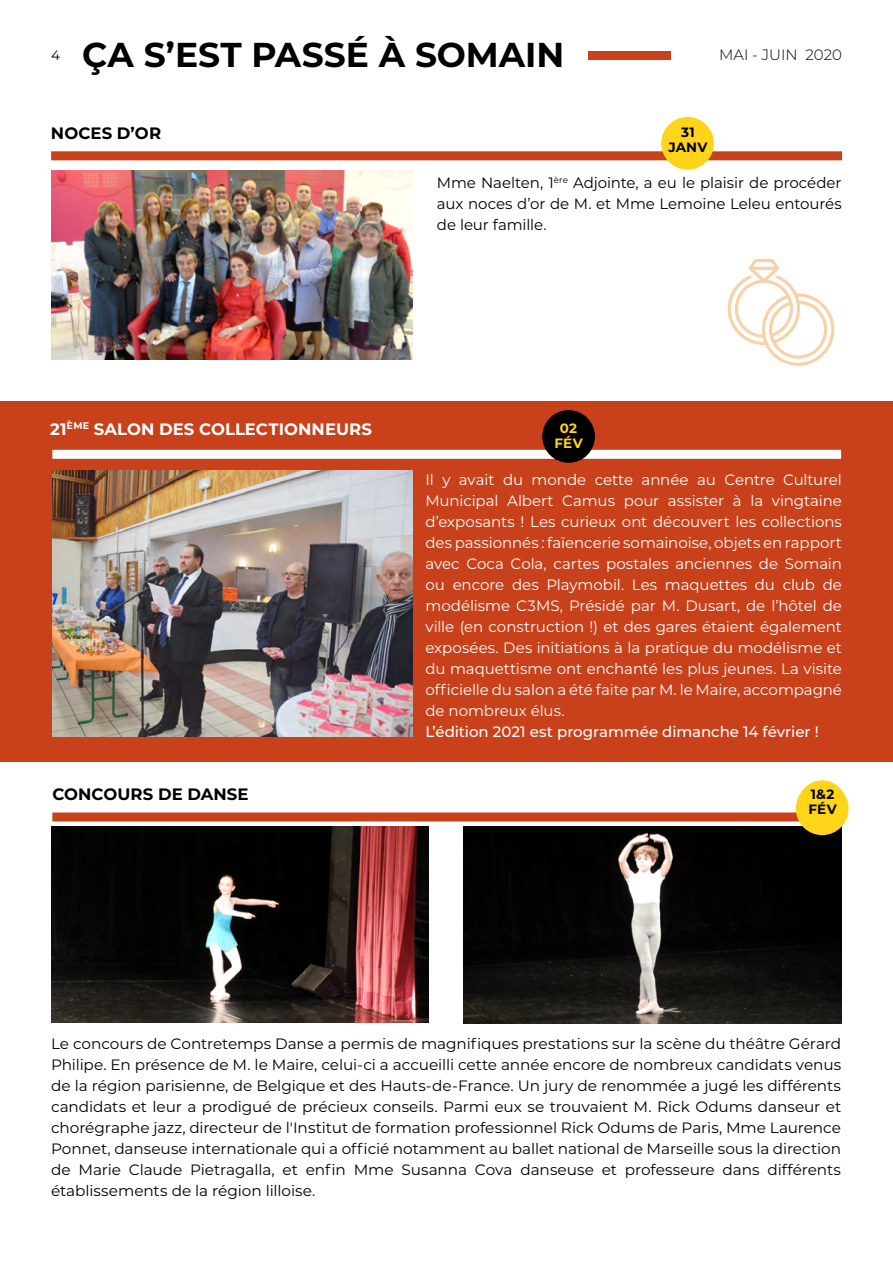
<style>
.page{position:relative;width:893px;height:1263px;background:#fff}
.page>*{position:absolute;margin:0;border:0;box-sizing:border-box;transform-origin:0 0}
.t1{font:700 34.5px "Montserrat";letter-spacing:.005em;color:#000}
.t2{font:700 16.5px "Montserrat";letter-spacing:.04em;color:#fff}
.t3{font:700 16.5px "Montserrat";letter-spacing:.01em;color:#000}
.t4{font:15px/21px "Montserrat";letter-spacing:-.005em;color:#000;text-align:justify}
.t5{font:15px/21px "Montserrat";letter-spacing:-.005em;color:#fff;text-align:justify}
.t6{font:500 15px "Montserrat";letter-spacing:-.005em;color:#fff}
.t7{font:300 15px "Montserrat";color:#000}
.t8{font:700 13.5px/15px "Montserrat";letter-spacing:.02em;color:#000}
.t9{font:700 13.5px/15px "Montserrat";color:#ffd419;text-align:center}
.t10{font:13.5px "Montserrat";color:#000}
</style>
<div class="page">
<div style="left:0;top:402px;width:893px;height:360px;background:#c8411b"></div>
<div style="left:52px;top:450px;width:789px;height:9px;background:#fff"></div>
<img style="left:52px;top:470px;width:360px;height:267px">
<div style="left:542px;top:410px;width:53px;height:53px;background:#000;border-radius:50%"></div>
<div style="left:588px;top:51px;width:82px;height:9px;background:#c8411b"></div>
<div style="left:52px;top:812px;width:789px;height:9px;background:#c7421b"></div>
<img style="left:51px;top:827px;width:378px;height:195px">
<img style="left:463px;top:827px;width:378px;height:196px">
<div style="left:51px;top:151px;width:791px;height:9px;background:#c7421b"></div>
<img style="left:51px;top:171px;width:362px;height:189px">
<div style="left:796px;top:780px;width:52px;height:55px;background:#ffd419;border-radius:50%"></div>
<div style="left:661px;top:117px;width:53px;height:53px;background:#ffd419;border-radius:50%"></div>
<svg style="left:727px;top:259px;width:108px;height:107px"></svg>
<h1 class="t1" style="left:82px;top:30px;width:484px">ÇA S’EST PASSÉ À SOMAIN</h1>
<p class="t10" style="left:51px;top:46px;width:10px">4</p>
<p class="t7" style="left:719px;top:45px;width:124px">MAI - JUIN 2020</p>
<p class="t3" style="left:51px;top:121px;width:112px">NOCES D’OR</p>
<p class="t8" style="left:668px;top:124px;width:39px;text-align:center">31<br>JANV</p>
<p class="t4" style="left:437px;top:172px;width:406px">Mme Naelten, 1<sup>ère</sup> Adjointe, a eu le plaisir de procéder aux noces d’or de M. et Mme Lemoine Leleu entourés de leur famille.</p>
<p class="t2" style="left:50px;top:417px;width:323px">21<sup>ÈME</sup> SALON DES COLLECTIONNEURS</p>
<p class="t9" style="left:554px;top:419px;width:28px">02<br>FÉV</p>
<p class="t3" style="left:52px;top:782px;width:198px">CONCOURS DE DANSE</p>
<p class="t5" style="left:425px;top:468px;width:418px">Il y avait du monde cette année au Centre Culturel Municipal Albert Camus pour assister à la vingtaine d’exposants ! Les curieux ont découvert les collections des passionnés : faïencerie somainoise, objets en rapport avec Coca Cola, cartes postales anciennes de Somain ou encore des Playmobil. Les maquettes du club de modélisme C3MS, Présidé par M. Dusart, de l’hôtel de ville (en construction !) et des gares étaient également exposées. Des initiations à la pratique du modélisme et du maquettisme ont enchanté les plus jeunes. La visite officielle du salon a été faite par M. le Maire, accompagné de nombreux élus.</p>
<p class="t6" style="left:425px;top:721px;width:395px">L’édition 2021 est programmée dimanche 14 février !</p>
<p class="t8" style="left:808px;top:786px;width:28px">1&amp;2<br>FÉV</p>
<p class="t4" style="left:51px;top:1033px;width:792px">Le concours de Contretemps Danse a permis de magnifiques prestations sur la scène du théâtre Gérard Philipe. En présence de M. le Maire, celui-ci a accueilli cette année encore de nombreux candidats venus de la région parisienne, de Belgique et des Hauts-de-France. Un jury de renommée a jugé les différents candidats et leur a prodigué de précieux conseils. Parmi eux se trouvaient M. Rick Odums danseur et chorégraphe jazz, directeur de l'Institut de formation professionnel Rick Odums de Paris, Mme Laurence Ponnet, danseuse internationale qui a officié notamment au ballet national de Marseille sous la direction de Marie Claude Pietragalla, et enfin Mme Susanna Cova danseuse et professeure dans différents établissements de la région lilloise.</p>
</div>
